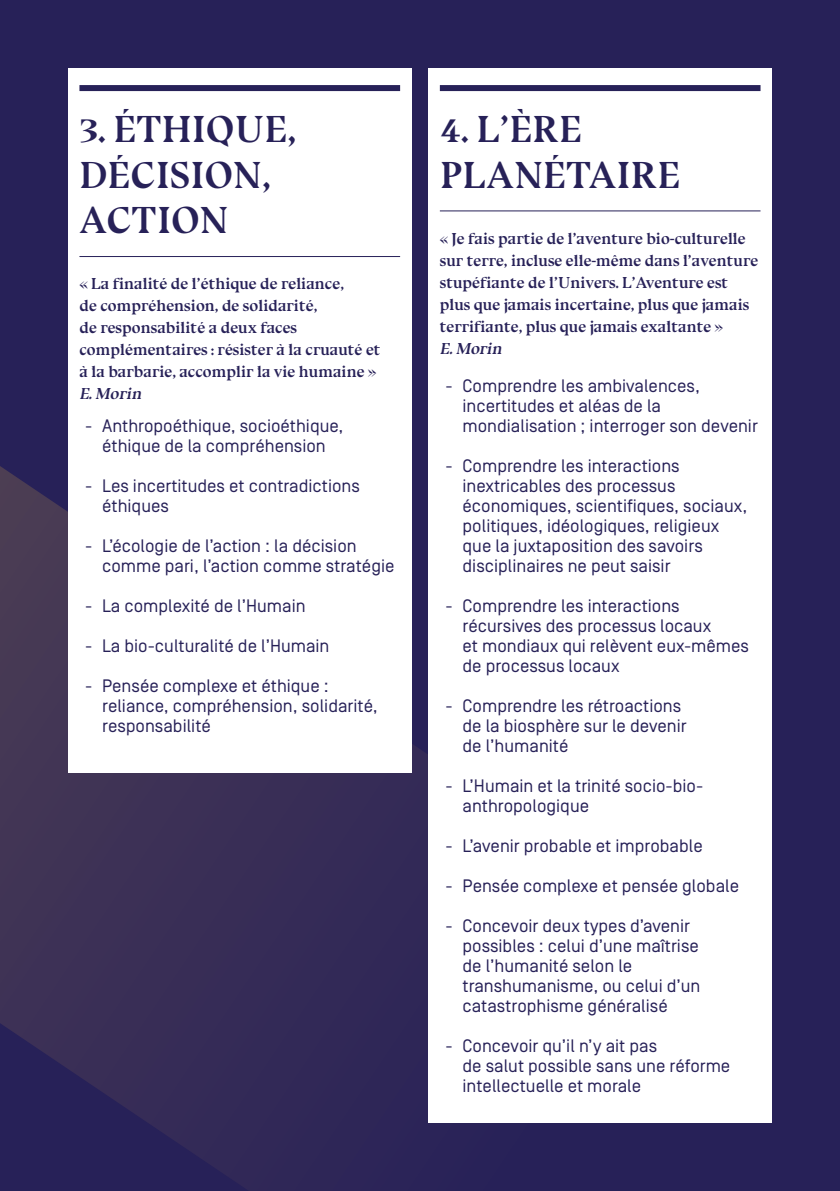
<style>
.page{position:relative;width:840px;height:1191px;background:#fff}
.page>*{position:absolute;margin:0;border:0;box-sizing:border-box;transform-origin:0 0}
.titre_thematique_cop{font:700 38px/45.6px "Bluu Next";letter-spacing:.01em;color:#272158}
.t1{font:18px/20px "Simplon BP Regular";color:#272158}
.citation{font:700 16px/22px "Bluu Next";color:#272158}
.s1{font-style:italic}
</style>
<div class="page">
<div style="left:0;top:0;width:839px;height:1191px;background:#272158"></div>
<svg style="left:0;top:68px;width:428px;height:1108px"></svg>
<div style="left:68px;top:68px;width:343px;height:704px;background:#fff"></div>
<div style="left:79px;top:85px;width:321px;height:6px;background:#272158"></div>
<hr style="left:79px;top:256px;width:321px;height:1px;background:#272158">
<div style="left:428px;top:68px;width:343px;height:1055px;background:#fff"></div>
<div style="left:439px;top:85px;width:321px;height:6px;background:#272158"></div>
<hr style="left:439px;top:210px;width:321px;height:1px;background:#272158">
<p class="titre_thematique_cop" style="left:79px;top:106px;width:218px">3. ÉTHIQUE,<br>DÉCISION,<br>ACTION</p>
<p class="citation" style="left:79px;top:273px;width:302px">« La finalité de l’éthique de reliance,<br>de compréhension, de solidarité,<br>de responsabilité a deux faces complémentaires : résister à la cruauté et à la barbarie, accomplir la vie humaine »<br><span class="s1">E.Morin</span></p>
<p class="t1" style="left:85px;top:416px;width:260px;text-align:center">- Anthropoéthique, socioéthique, éthique de la compréhension</p>
<p class="t1" style="left:102px;top:476px;width:259px;text-indent:-17px">- Les incertitudes et contradictions éthiques</p>
<p class="t1" style="left:102px;top:536px;width:294px;text-indent:-17px">- L’écologie de l’action : la décision comme pari, l’action comme stratégie</p>
<p class="t1" style="left:85px;top:596px;width:222px">- La complexité de l’Humain</p>
<p class="t1" style="left:85px;top:636px;width:246px">- La bio-culturalité de l’Humain</p>
<p class="t1" style="left:102px;top:676px;width:277px;text-indent:-17px">- Pensée complexe et éthique : reliance, compréhension, solidarité, responsabilité</p>
<p class="titre_thematique_cop" style="left:439px;top:106px;width:242px">4. L’ÈRE<br>PLANÉTAIRE</p>
<p class="citation" style="left:439px;top:227px;width:320px">« Je fais partie de l’aventure bio-culturelle sur terre, incluse elle-même dans l’aventure stupéfiante de l’Univers. L’Aventure est plus que jamais incertaine, plus que jamais terrifiante, plus que jamais exaltante » <span class="s1">E.Morin</span></p>
<p class="t1" style="left:462px;top:376px;width:297px;text-indent:-17px">- Comprendre les ambivalences, incertitudes et aléas de la mondialisation ; interroger son devenir</p>
<p class="t1" style="left:462px;top:456px;width:286px;text-indent:-17px">- Comprendre les interactions inextricables des processus économiques, scientifiques, sociaux, politiques, idéologiques, religieux que la juxtaposition des savoirs disciplinaires ne peut saisir</p>
<p class="t1" style="left:462px;top:596px;width:288px;text-indent:-17px">- Comprendre les interactions récursives des processus locaux<br>et mondiaux qui relèvent eux-mêmes de processus locaux</p>
<p class="t1" style="left:462px;top:696px;width:225px;text-indent:-17px">- Comprendre les rétroactions de la biosphère sur le devenir de l’humanité</p>
<p class="t1" style="left:462px;top:776px;width:242px;text-indent:-17px">- L’Humain et la trinité socio-bio&shy;anthropologique</p>
<p class="t1" style="left:445px;top:836px;width:258px">- L’avenir probable et improbable</p>
<p class="t1" style="left:445px;top:876px;width:295px">- Pensée complexe et pensée globale</p>
<p class="t1" style="left:462px;top:916px;width:239px;text-indent:-17px">- Concevoir deux types d’avenir possibles : celui d’une maîtrise de l’humanité selon le transhumanisme, ou celui d’un catastrophisme généralisé</p>
<p class="t1" style="left:462px;top:1036px;width:269px;text-indent:-17px">- Concevoir qu’il n’y ait pas<br>de salut possible sans une réforme intellectuelle et morale</p>
</div>
